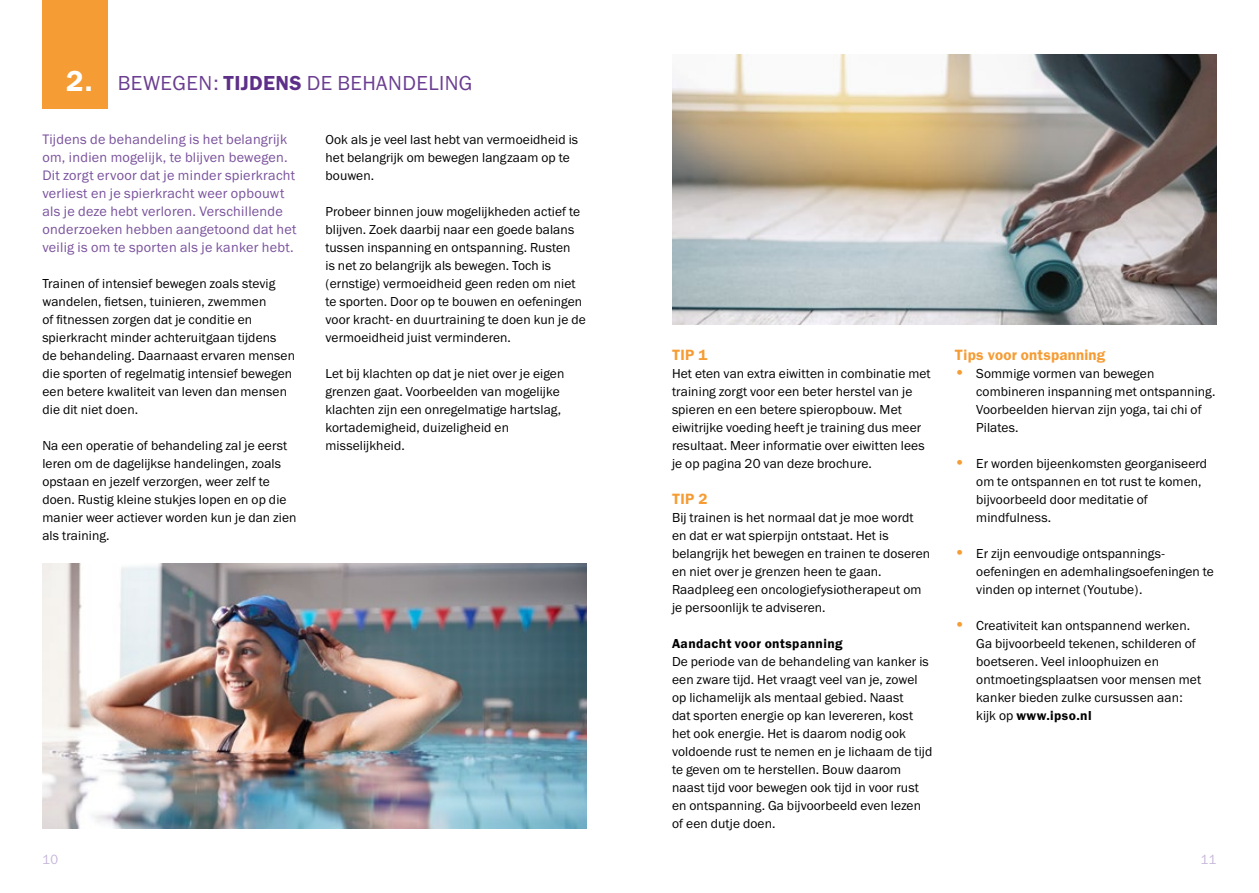
<style>
.page{position:relative;width:1259px;height:893px;background:#fff}
.page>*{position:absolute;margin:0;border:0;box-sizing:border-box;transform-origin:0 0}
.Broodtekst{font:30px "Franklin Gothic URW Dem";color:#fff}
.Broodtekst-2{font:21px "Franklin Gothic URW Boo";letter-spacing:.02em;color:#6b3e91}
.Broodtekst-3{font:600 15px "ITC Franklin Gothic Std";letter-spacing:.015em;color:#f59c34}
.Broodtekst-4{font:14.25px/18px "Franklin Gothic URW Boo";letter-spacing:.02em;color:#7a529d}
.Broodtekst-5{font:13.5px/18px "Franklin Gothic URW Boo";letter-spacing:.01em;color:#000}
.Broodtekst-6{font:13.5px "Franklin Gothic URW Dem";letter-spacing:.03em;color:#000}
.t1{font:13.5px "ITC Franklin Gothic Std";color:#c6b7db;scale:.95 1}
.s1{font-family:"Franklin Gothic URW Dem";color:#5d2f88}
.s2{font-family:"ITC Franklin Gothic Std";font-weight:600;font-size:16.5px;color:#f59c34}
.s3{font-family:"Franklin Gothic URW Dem"}
</style>
<div class="page">
<img style="left:43px;top:563px;width:544px;height:265px">
<img style="left:672px;top:54px;width:544px;height:270px">
<div style="left:43px;top:0;width:65px;height:108px;background:#f59c34"></div>
<p class="Broodtekst" style="left:66px;top:63px;width:28px">2.</p>
<p class="Broodtekst-2" style="left:118px;top:70px;width:356px">BEWEGEN: <span class="s1">TIJDENS</span> DE BEHANDELING</p>
<p class="Broodtekst-4" style="left:42px;top:130px;width:256px">Tijdens de behandeling is het belangrijk om, indien mogelijk, te blijven bewegen.<br>Dit zorgt ervoor dat je minder spierkracht verliest en je spierkracht weer opbouwt als je deze hebt verloren. Verschillende onderzoeken hebben aangetoond dat het veilig is om te sporten als je kanker hebt.</p>
<p class="Broodtekst-5" style="left:42px;top:274px;width:254px">Trainen of intensief bewegen zoals stevig wandelen, fietsen, tuinieren, zwemmen<br>of fitnessen zorgen dat je conditie en spierkracht minder achteruitgaan tijdens<br>de behandeling. Daarnaast ervaren mensen die sporten of regelmatig intensief bewegen een betere kwaliteit van leven dan mensen die dit niet doen.</p>
<p class="Broodtekst-5" style="left:42px;top:436px;width:256px">Na een operatie of behandeling zal je eerst leren om de dagelijkse handelingen, zoals opstaan en jezelf verzorgen, weer zelf te doen. Rustig kleine stukjes lopen en op die manier weer actiever worden kun je dan zien als training.</p>
<p class="Broodtekst-5" style="left:325px;top:130px;width:254px">Ook als je veel last hebt van vermoeidheid is het belangrijk om bewegen langzaam op te bouwen.</p>
<p class="Broodtekst-5" style="left:325px;top:202px;width:262px">Probeer binnen jouw mogelijkheden actief te blijven. Zoek daarbij naar een goede balans tussen inspanning en ontspanning. Rusten<br>is net zo belangrijk als bewegen. Toch is (ernstige) vermoeidheid geen reden om niet te sporten. Door op te bouwen en oefeningen voor kracht- en duurtraining te doen kun je de vermoeidheid juist verminderen.</p>
<p class="Broodtekst-5" style="left:325px;top:364px;width:240px">Let bij klachten op dat je niet over je eigen grenzen gaat. Voorbeelden van mogelijke klachten zijn een onregelmatige hartslag, kortademigheid, duizeligheid en misselijkheid.</p>
<p class="Broodtekst-3" style="left:672px;top:346px;width:37px">TIP 1</p>
<p class="Broodtekst-5" style="left:672px;top:364px;width:260px">Het eten van extra eiwitten in combinatie met training zorgt voor een beter herstel van je spieren en een betere spieropbouw. Met eiwitrijke voeding heeft je training dus meer resultaat. Meer informatie over eiwitten lees je op pagina 20 van deze brochure.</p>
<p class="Broodtekst-3" style="left:672px;top:490px;width:37px">TIP 2</p>
<p class="Broodtekst-5" style="left:672px;top:508px;width:260px">Bij trainen is het normaal dat je moe wordt en dat er wat spierpijn ontstaat. Het is belangrijk het bewegen en trainen te doseren en niet over je grenzen heen te gaan.<br>Raadpleeg een oncologiefysiotherapeut om je persoonlijk te adviseren.</p>
<p class="Broodtekst-6" style="left:672px;top:635px;width:172px">Aandacht voor ontspanning</p>
<p class="Broodtekst-5" style="left:672px;top:652px;width:262px">De periode van de behandeling van kanker is een zware tijd. Het vraagt veel van je, zowel op lichamelijk als mentaal gebied. Naast<br>dat sporten energie op kan levereren, kost het ook energie. Het is daarom nodig ook voldoende rust te nemen en je lichaam de tijd te geven om te herstellen. Bouw daarom naast tijd voor bewegen ook tijd in voor rust en ontspanning. Ga bijvoorbeeld even lezen of een dutje doen.</p>
<p class="Broodtekst-3" style="left:955px;top:346px;width:152px">Tips voor ontspanning</p>
<p class="Broodtekst-5" style="left:976px;top:364px;width:241px;text-indent:-21px"><span class="s2">•</span> Sommige vormen van bewegen combineren inspanning met ontspanning.<br>Voorbeelden hiervan zijn yoga, tai chi of<br>Pilates.</p>
<p class="Broodtekst-5" style="left:976px;top:454px;width:232px;text-indent:-21px"><span class="s2">•</span> Er worden bijeenkomsten georganiseerd om te ontspannen en tot rust te komen, bijvoorbeeld door meditatie of mindfulness.</p>
<p class="Broodtekst-5" style="left:976px;top:544px;width:239px;text-indent:-21px"><span class="s2">•</span> Er zijn eenvoudige ontspannings&shy;oefeningen en ademhalingsoefeningen te vinden op internet (Youtube).</p>
<p class="Broodtekst-5" style="left:976px;top:616px;width:226px;text-indent:-21px"><span class="s2">•</span> Creativiteit kan ontspannend werken.<br>Ga bijvoorbeeld tekenen, schilderen of boetseren. Veel inloophuizen en ontmoetingsplaatsen voor mensen met kanker bieden zulke cursussen aan: kijk op <span class="s3">www.ipso.nl</span></p>
<p class="t1" style="left:43px;top:852px;width:18px">10</p>
<p class="t1" style="left:1201px;top:852px;width:18px">11</p>
</div>
